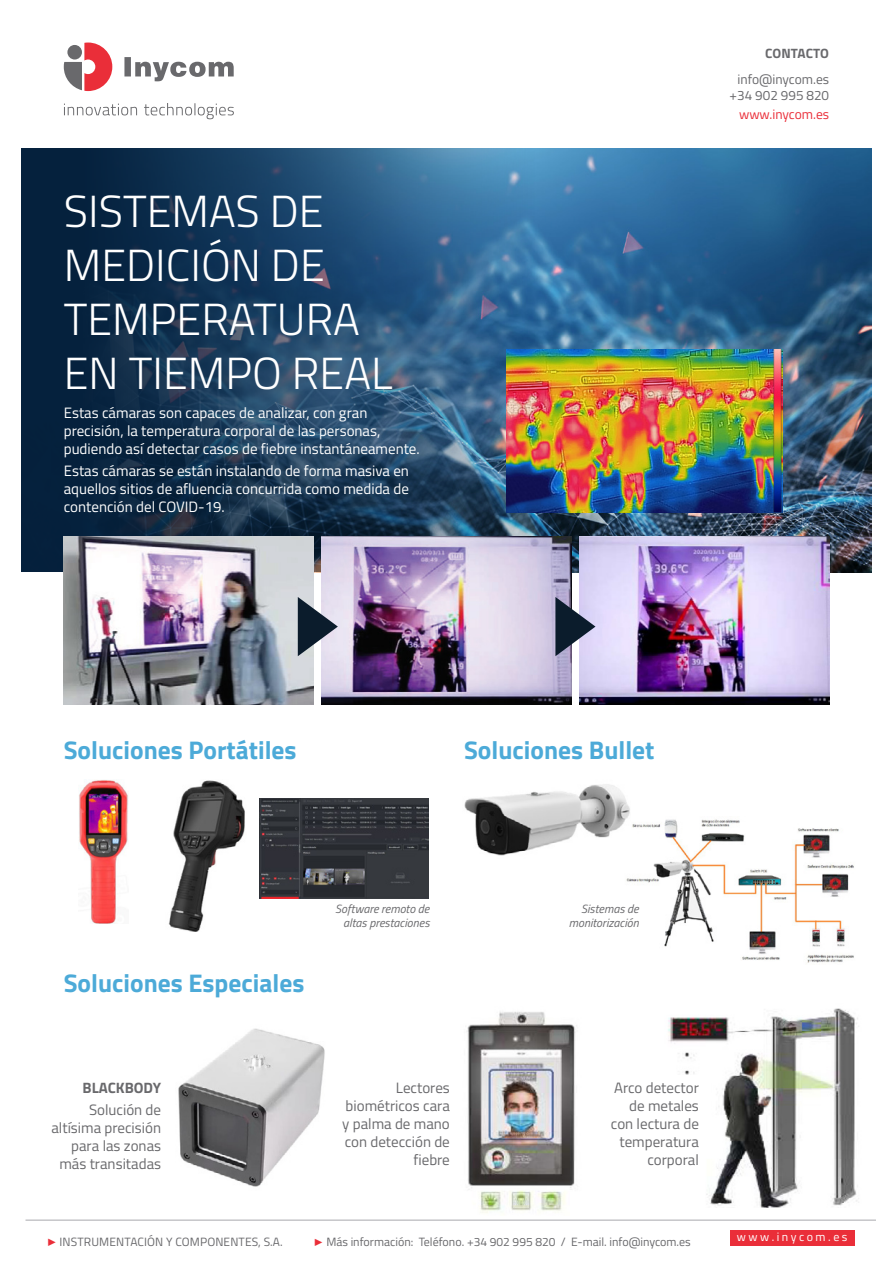
<style>
.page{position:relative;width:893px;height:1263px;background:#fff}
.page>*{position:absolute;margin:0;border:0;box-sizing:border-box;transform-origin:0 0}
.t1{font:300 45px/54px "Titillium Web";color:#fff}
.t2{font:700 25.5px "Titillium Web";color:#4caad8}
.t3{font:15px/18px "Titillium Web";color:#fff}
.t4{font:15px/18px "Titillium Web";color:#69696c;text-align:right}
.t5{font:700 15px "Titillium Web";color:#69696c}
.t6{font:13.5px "Titillium Web";color:#69696c}
.t7{font:13.5px "Titillium Web";color:#ea2e39}
.t8{font:700 13.5px "Titillium Web";letter-spacing:.005em;color:#69696c}
.t9{font:12px "Titillium Web";color:#69696c}
.t10{font:italic 12px/14.4px "Titillium Web";color:#69696c;text-align:right}
.t11{font:12px "Titillium Web";letter-spacing:.21em;color:#fff}
.s1{font-family:"Times New Roman";font-size:10.5px;color:#ea2e39}
.s2{font-family:"Franklin Gothic";font-size:10.5px;color:#ea2e39}
</style>
<div class="page">
<img style="left:626px;top:819px;width:228px;height:144px">
<img style="left:178px;top:1028px;width:147px;height:159px">
<img style="left:668px;top:1008px;width:191px;height:200px">
<img style="left:466px;top:1012px;width:110px;height:201px">
<img style="left:21px;top:148px;width:851px;height:424px">
<div style="left:584px;top:1076px;width:119px;height:89px;background:#fff"></div>
<svg style="left:64px;top:103px;width:170px;height:16px"></svg>
<svg style="left:124px;top:57px;width:110px;height:24px"></svg>
<svg style="left:64px;top:43px;width:48px;height:48px"></svg>
<hr style="left:26px;top:1220px;width:850px;height:1px;background:#a8a9ad">
<div style="left:730px;top:1230px;width:124px;height:15px;background:#ea2e39"></div>
<img style="left:64px;top:536px;width:250px;height:169px">
<img style="left:322px;top:536px;width:250px;height:169px">
<img style="left:579px;top:536px;width:250px;height:169px">
<svg style="left:298px;top:597px;width:40px;height:59px;background:#79808d"></svg>
<svg style="left:555px;top:597px;width:40px;height:59px;background:#6f748b"></svg>
<img style="left:507px;top:350px;width:275px;height:162px">
<img style="left:168px;top:780px;width:77px;height:152px">
<img style="left:259px;top:799px;width:169px;height:100px">
<img style="left:79px;top:780px;width:49px;height:144px">
<img style="left:464px;top:784px;width:166px;height:74px">
<p class="t8" style="left:765px;top:43px;width:66px">CONTACTO</p>
<p class="t6" style="left:738px;top:69px;width:93px">info@inycom.es</p>
<p class="t6" style="left:730px;top:85px;width:101px">+34 902 995 820</p>
<p class="t1" style="left:64px;top:182px;width:263px">SISTEMAS DE<br>MEDICIÓN DE</p>
<p class="t1" style="left:64px;top:290px;width:330px">TEMPERATURA<br>EN TIEMPO REAL</p>
<p class="t3" style="left:64px;top:403px;width:357px">Estas cámaras son capaces de analizar, con gran precisión, la temperatura corporal de las personas, pudiendo así detectar casos de fiebre instantáneamente.</p>
<p class="t3" style="left:64px;top:461px;width:347px;text-align:justify">Estas cámaras se están instalando de forma masiva en aquellos sitios de afluencia concurrida como medida de contención del COVID-19.</p>
<p class="t7" style="left:739px;top:105px;width:92px">www.inycom.es</p>
<p class="t2" style="left:64px;top:731px;width:234px">Soluciones Portátiles</p>
<p class="t2" style="left:464px;top:731px;width:192px">Soluciones Bullet</p>
<p class="t2" style="left:64px;top:964px;width:242px">Soluciones Especiales</p>
<p class="t10" style="left:335px;top:901px;width:96px">Software remoto de altas prestaciones</p>
<p class="t10" style="left:569px;top:901px;width:71px">Sistemas de monitorización</p>
<p class="t5" style="left:83px;top:1076px;width:80px">BLACKBODY</p>
<p class="t4" style="left:51px;top:1100px;width:111px">Solución de altísima precisión para las zonas más transitadas</p>
<p class="t4" style="left:342px;top:1078px;width:109px">Lectores biométricos cara y palma de mano con detección de fiebre</p>
<p class="t4" style="left:611px;top:1078px;width:90px">Arco detector de metales con lectura de temperatura corporal</p>
<p class="t9" style="left:47px;top:1233px;width:237px"><span class="s1">►</span> INSTRUMENTACIÓN Y COMPONENTES, S.A.</p>
<p class="t9" style="left:314px;top:1233px;width:379px"><span class="s2">►</span> Más información: Teléfono. +34 902 995 820 / E-mail. info@inycom.es</p>
<p class="t11" style="left:737px;top:1228px;width:112px">www.inycom.es</p>
</div>
